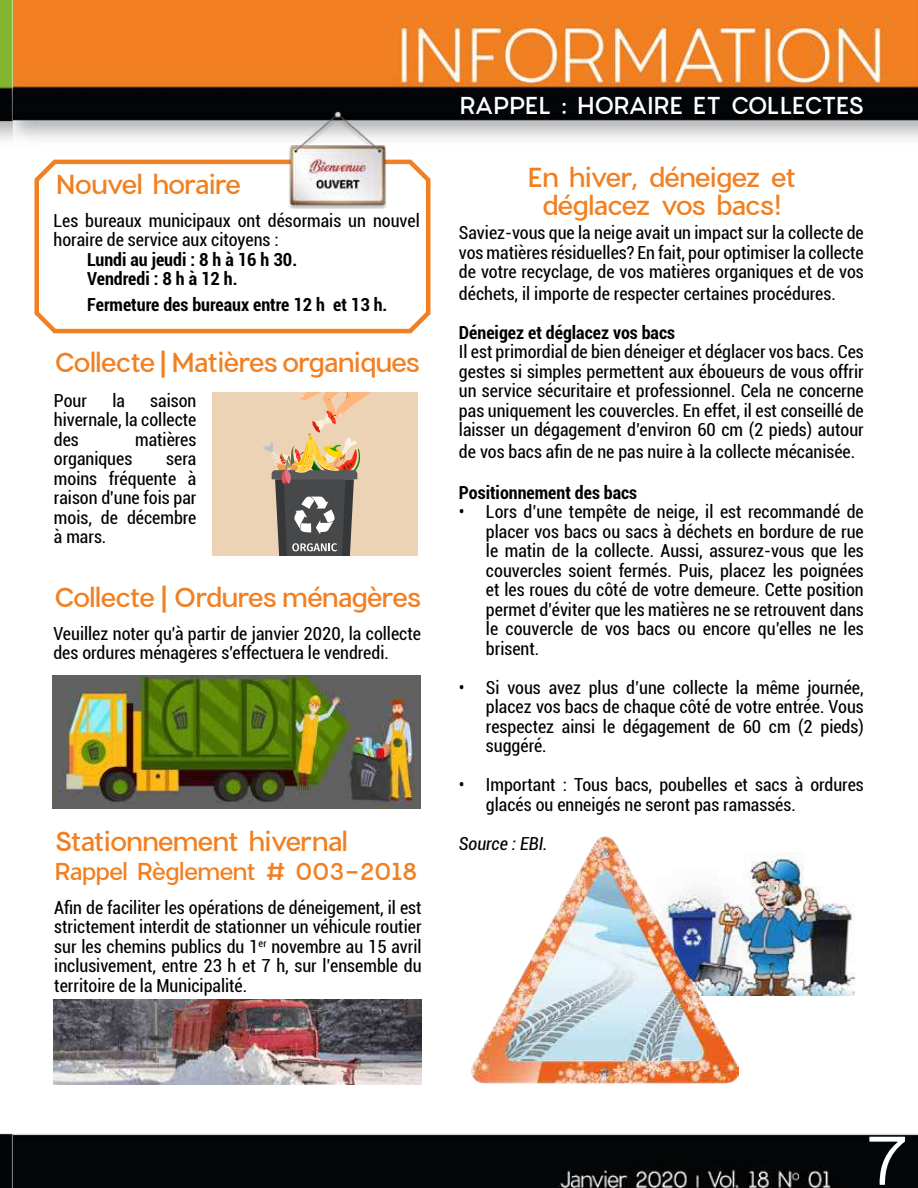
<style>
.page{position:relative;width:918px;height:1188px;background:#fff}
.page>*{position:absolute;margin:0;border:0;box-sizing:border-box;transform-origin:0 0}
.t1{font:67.5px "Charlevoix Pro";color:#fff}
.t2{font:500 27px/28.5px "Charlevoix Pro";letter-spacing:-.02em;color:#f18022;text-align:center}
.t3{font:500 24px "Charlevoix Pro";letter-spacing:-.04em;color:#fff}
.t4{font:500 24px "Charlevoix Pro";letter-spacing:-.02em;color:#f18022}
.t5{font:condensed 18px/19.5px "Roboto";color:#000;text-align:justify}
.t6{font:700 condensed 18px/19.5px "Roboto";color:#000}
.t7{font:italic condensed 18px "Roboto";color:#000}
</style>
<div class="page">
<img style="left:0;top:0;width:918px;height:1188px">
<svg style="left:32px;top:156px;width:401px;height:180px"></svg>
<div style="left:212px;top:392px;width:205px;height:164px;background:#edd3b6"></div>
<svg style="left:262px;top:392px;width:109px;height:164px"></svg>
<img style="left:53px;top:676px;width:368px;height:133px">
<img style="left:284px;top:112px;width:103px;height:96px">
<img style="left:54px;top:999px;width:368px;height:86px">
<img style="left:738px;top:852px;width:116px;height:144px">
<img style="left:466px;top:834px;width:272px;height:263px">
<h2 class="t2" style="left:56px;top:170px;width:187px">Nouvel horaire</h2>
<p class="t5" style="left:53px;top:210px;width:368px">Les bureaux municipaux ont désormais un nouvel horaire de service aux citoyens :</p>
<p class="t6" style="left:87px;top:249px;width:211px">Lundi au jeudi : 8 h à 16 h 30.<br>Vendredi : 8 h à 12 h.</p>
<p class="t6" style="left:87px;top:294px;width:302px">Fermeture des bureaux entre 12 h et 13 h.</p>
<h2 class="t2" style="left:54px;top:348px;width:368px">Collecte | Matières organiques</h2>
<p class="t5" style="left:54px;top:390px;width:35px">Pour</p>
<p class="t5" style="left:112px;top:390px;width:14px">la</p>
<p class="t5" style="left:54px;top:390px;width:144px;text-indent:96px">saison hivernale, la collecte des</p>
<p class="t5" style="left:135px;top:429px;width:63px">matières</p>
<p class="t5" style="left:54px;top:448px;width:80px">organiques</p>
<p class="t5" style="left:54px;top:448px;width:144px;text-indent:112px">sera moins fréquente à raison d'une fois par mois, de décembre à mars.</p>
<h2 class="t2" style="left:53px;top:583px;width:369px">Collecte | Ordures ménagères</h2>
<p class="t5" style="left:53px;top:623px;width:369px">Veuillez noter qu'à partir de janvier 2020, la collecte des ordures ménagères s'effectuera le vendredi.</p>
<h2 class="t2" style="left:54px;top:828px;width:294px">Stationnement hivernal</h2>
<h3 class="t4" style="left:54px;top:856px;width:364px">Rappel Règlement # 003-2018</h3>
<p class="t5" style="left:54px;top:897px;width:369px">Afin de faciliter les opérations de déneigement, il est strictement interdit de stationner un véhicule routier sur les chemins publics du 1<sup>er</sup> novembre au 15 avril inclusivement, entre 23 h et 7 h, sur l’ensemble du territoire de la Municipalité.</p>
<h3 class="t3" style="left:459px;top:89px;width:406px">RAPPEL : HORAIRE ET COLLECTES</h3>
<h2 class="t2" style="left:528px;top:163px;width:270px">En hiver, déneigez et déglacez vos bacs!</h2>
<p class="t5" style="left:459px;top:222px;width:406px">Saviez-vous que la neige avait un impact sur la collecte de vos matières résiduelles? En fait, pour optimiser la collecte de votre recyclage, de vos matières organiques et de vos</p>
<p class="t5" style="left:459px;top:283px;width:378px">déchets, il importe de respecter certaines procédures.</p>
<p class="t6" style="left:459px;top:322px;width:218px">Déneigez et déglacez vos bacs</p>
<p class="t5" style="left:459px;top:342px;width:406px">Il est primordial de bien déneiger et déglacer vos bacs. Ces gestes si simples permettent aux éboueurs de vous offrir un service sécuritaire et professionnel. Cela ne concerne pas uniquement les couvercles. En effet, il est conseillé de laisser un dégagement d’environ 60 cm (2 pieds) autour</p>
<p class="t5" style="left:459px;top:441px;width:398px">de vos bacs afin de ne pas nuire à la collecte mécanisée.</p>
<p class="t6" style="left:459px;top:482px;width:180px">Positionnement des bacs</p>
<p class="t5" style="left:486px;top:502px;width:379px;text-indent:-27px">• Lors d’une tempête de neige, il est recommandé de placer vos bacs ou sacs à déchets en bordure de rue le matin de la collecte. Aussi, assurez-vous que les couvercles soient fermés. Puis, placez les poignées et les roues du côté de votre demeure. Cette position permet d’éviter que les matières ne se retrouvent dans le couvercle de vos bacs ou encore qu’elles ne les brisent.</p>
<p class="t5" style="left:486px;top:677px;width:379px;text-indent:-27px">• Si vous avez plus d’une collecte la même journée, placez vos bacs de chaque côté de votre entrée. Vous respectez ainsi le dégagement de 60 cm (2 pieds) suggéré.</p>
<p class="t5" style="left:486px;top:775px;width:379px;text-indent:-27px">• Important : Tous bacs, poubelles et sacs à ordures glacés ou enneigés ne seront pas ramassés.</p>
<p class="t7" style="left:459px;top:831px;width:90px">Source : EBI.</p>
<h1 class="t1" style="left:864px;top:1118px;width:47px">7</h1>
</div>
